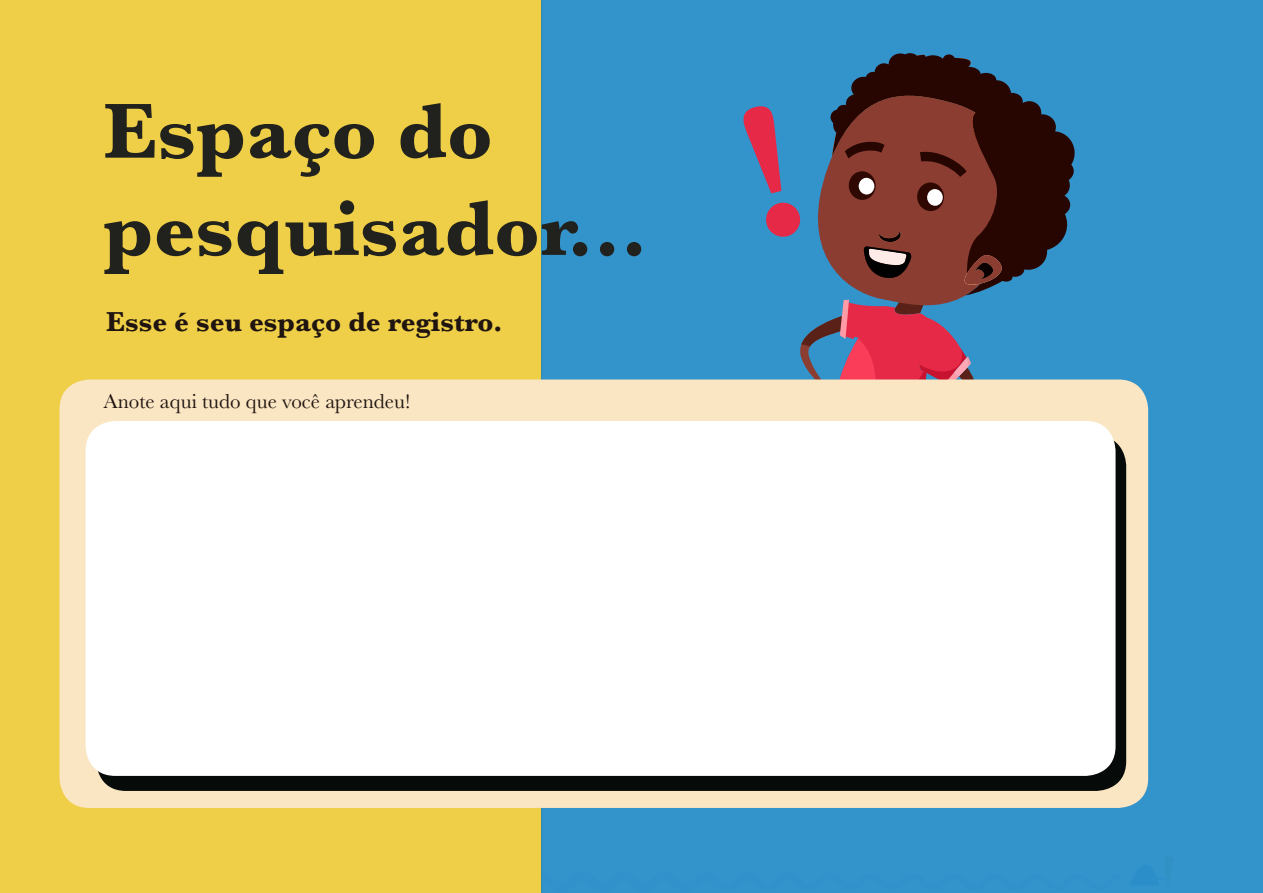
<style>
.page{position:relative;width:1263px;height:893px;background:#fff}
.page>*{position:absolute;margin:0;border:0;box-sizing:border-box;transform-origin:0 0}
.t1{font:700 81px/97.2px "Baskerville";color:#21211d}
.t2{font:700 28.5px "Baskerville";color:#1f1410}
.t3{font:21px "Baskerville";color:#1f1410}
</style>
<div class="page">
<div style="left:0;top:0;width:541px;height:893px;background:#efcf47"></div>
<div style="left:541px;top:0;width:722px;height:893px;background:#3393cb"></div>
<svg style="left:818px;top:162px;width:149px;height:134px"></svg>
<svg style="left:830px;top:53px;width:239px;height:242px"></svg>
<svg style="left:917px;top:182px;width:27px;height:30px"></svg>
<svg style="left:848px;top:171px;width:28px;height:29px"></svg>
<div style="left:858px;top:178px;width:17px;height:17px;background:#fff;border-radius:50%"></div>
<div style="left:927px;top:189px;width:16px;height:17px;background:#fff;border-radius:50%"></div>
<svg style="left:864px;top:231px;width:47px;height:50px;background:#744942"></svg>
<svg style="left:961px;top:250px;width:43px;height:38px;background:#5b2a23"></svg>
<svg style="left:800px;top:296px;width:174px;height:83px"></svg>
<div style="left:60px;top:379px;width:1088px;height:429px;background:#fae6c3;border-radius:30px"></div>
<div style="left:96px;top:436px;width:1030px;height:355px;background:#060a09;border-radius:30px"></div>
<div style="left:86px;top:421px;width:1029px;height:355px;background:#fff;border-radius:30px"></div>
<svg style="left:743px;top:106px;width:58px;height:131px"></svg>
<svg style="left:1069px;top:138px;width:80px;height:670px"></svg>
<h1 class="t1" style="left:103px;top:83px;width:546px">Espaço do pesquisador...</h1>
<h2 class="t2" style="left:106px;top:302px;width:398px">Esse é seu espaço de registro.</h2>
<p class="t3" style="left:103px;top:388px;width:308px">Anote aqui tudo que você aprendeu!</p>
</div>
